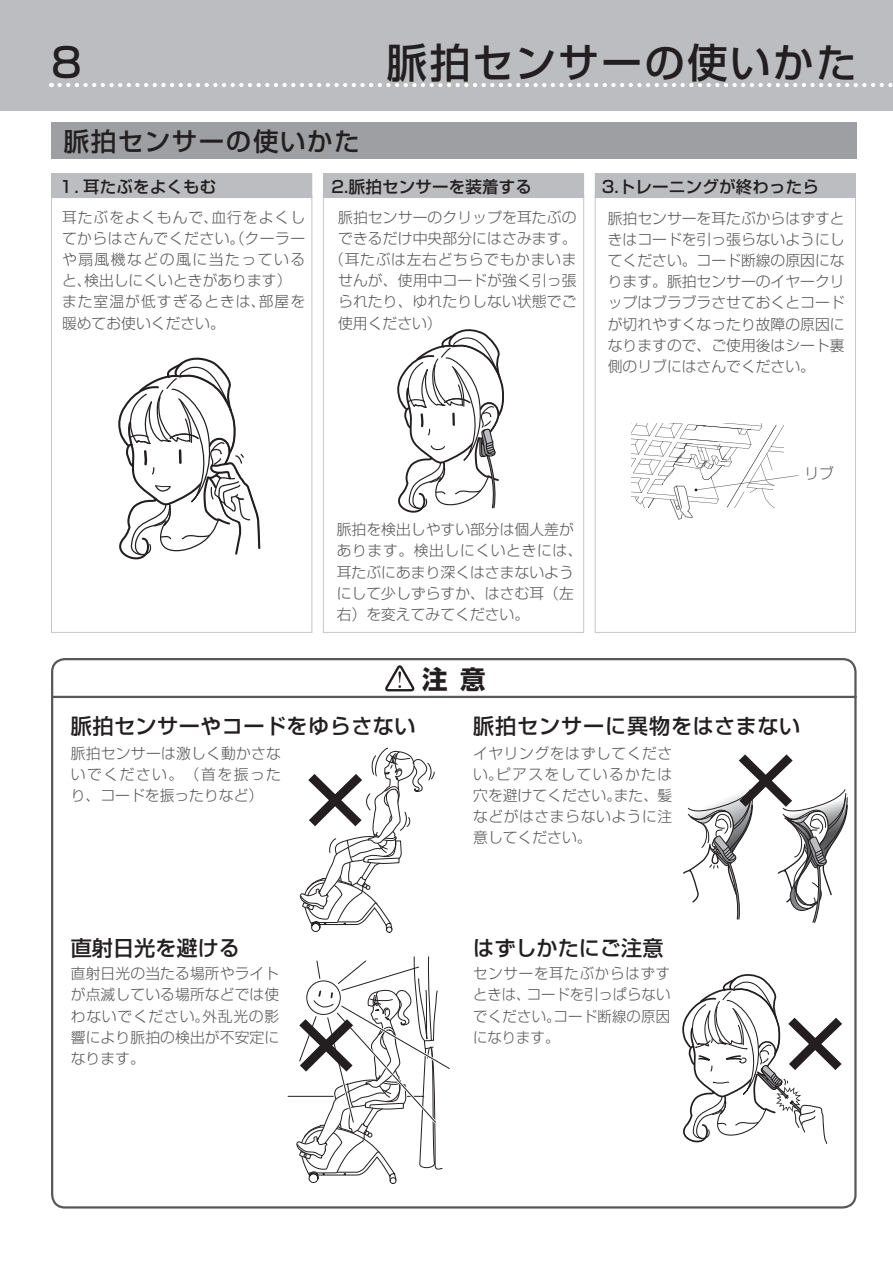
<style>
.page{position:relative;width:893px;height:1263px;background:#fff}
.page>*{position:absolute;margin:0;border:0;box-sizing:border-box;transform-origin:0 0}
.t1{font:500 40.5px "Shin Go Pro";letter-spacing:.06em;color:#231f20}
.t2{font:500 25.5px "Shin Go Pro";letter-spacing:.06em;color:#231f20}
.t3{font:700 25.5px "Shin Go Pro";color:#231f20}
.t4{font:500 21.15px "Shin Go Pro";color:#231f20}
.t5{font:500 21.15px "Shin Go Pro";letter-spacing:.02em;color:#231f20}
.t6{font:500 21.15px "Shin Go Pro";letter-spacing:.04em;color:#231f20}
.t7{font:500 16.5px "Shin Go Pro";letter-spacing:.01em;color:#231f20}
.t8{font:300 14.85px/21.1px "Shin Go Pro";letter-spacing:.005em;color:#57585a;text-align:justify}
.t9{font:300 14.85px/21.1px "Shin Go Pro";letter-spacing:.07em;color:#57585a}
.t10{font:300 14.85px "Shin Go Pro";letter-spacing:.045em;color:#57585a}
</style>
<div class="page">
<div style="left:0;top:0;width:893px;height:111px;background:#bcbdc0"></div>
<svg style="left:60px;top:83px;width:833px;height:4px"></svg>
<div style="left:51px;top:122px;width:806px;height:36px;background:#9d9fa2"></div>
<div style="left:386px;top:926px;width:6px;height:7px;border:1px solid #231f20;border-radius:50%"></div>
<div style="left:311px;top:923px;width:9px;height:9px;border:1px solid #231f20;border-radius:50%"></div>
<svg style="left:682px;top:695px;width:167px;height:228px"></svg>
<hr style="left:288px;top:1096px;width:45px;height:1px;background:#231f20">
<div style="left:308px;top:1173px;width:11px;height:10px;border:1px solid #231f20;border-radius:50%"></div>
<div style="left:390px;top:1177px;width:6px;height:7px;border:1px solid #231f20;border-radius:50%"></div>
<svg style="left:296px;top:956px;width:154px;height:226px"></svg>
<svg style="left:682px;top:974px;width:160px;height:170px"></svg>
<div style="left:51px;top:173px;width:261px;height:22px;background:#bcbdc0"></div>
<svg style="left:51px;top:195px;width:261px;height:438px"></svg>
<svg style="left:106px;top:353px;width:155px;height:216px"></svg>
<div style="left:595px;top:173px;width:261px;height:22px;background:#bcbdc0"></div>
<svg style="left:595px;top:195px;width:261px;height:438px"></svg>
<div style="left:323px;top:173px;width:261px;height:22px;background:#bcbdc0"></div>
<svg style="left:323px;top:195px;width:261px;height:438px"></svg>
<svg style="left:386px;top:325px;width:119px;height:196px"></svg>
<svg style="left:300px;top:748px;width:135px;height:183px"></svg>
<hr style="left:52px;top:696px;width:805px;height:2px;background:#57585a">
<svg style="left:385px;top:665px;width:29px;height:26px"></svg>
<svg style="left:631px;top:424px;width:168px;height:96px"></svg>
<h1 class="t1" style="left:51px;top:30px;width:32px">8</h1>
<h1 class="t1" style="left:387px;top:30px;width:471px">脈拍センサーの使いかた</h1>
<h2 class="t2" style="left:64px;top:120px;width:297px">脈拍センサーの使いかた</h2>
<p class="t7" style="left:58px;top:173px;width:160px">１. 耳たぶをよくもむ</p>
<p class="t7" style="left:332px;top:173px;width:202px">2.脈拍センサーを装着する</p>
<p class="t7" style="left:602px;top:173px;width:219px">3.トレーニングが終わったら</p>
<p class="t9" style="left:62px;top:205px;width:245px">耳たぶをよくもんで、血行をよくしてからはさんでください。（クーラーや扇風機などの風に当たっていると、検出しにくいときがあります）また室温が低すぎるときは、部屋を暖めてお使いください。</p>
<p class="t8" style="left:338px;top:205px;width:240px">脈拍センサーのクリップを耳たぶの</p>
<p class="t8" style="left:338px;top:226px;width:240px">できるだけ中央部分にはさみます。</p>
<p class="t10" style="left:329px;top:247px;width:249px">（耳たぶは左右どちらでもかまいま</p>
<p class="t8" style="left:338px;top:268px;width:240px">せんが、使用中コードが強く引っ張</p>
<p class="t8" style="left:338px;top:289px;width:240px">られたり、ゆれたりしない状態でご</p>
<p class="t8" style="left:338px;top:310px;width:105px">使用ください）</p>
<p class="t8" style="left:608px;top:206px;width:238px">脈拍センサーを耳たぶからはずすときはコードを引っ張らないようにしてください。コード断線の原因になります。脈拍センサーのイヤークリップはブラブラさせておくとコードが切れやすくなったり故障の原因になりますので、ご使用後はシート裏側のリブにはさんでください。</p>
<p class="t8" style="left:337px;top:517px;width:247px;text-align:left">脈拍を検出しやすい部分は個人差があります。検出しにくいときには、耳たぶにあまり深くはさまないようにして少しずらすか、はさむ耳（左右）を変えてみてください。</p>
<h2 class="t3" style="left:422px;top:659px;width:65px">注 意</h2>
<p class="t8" style="left:804px;top:461px;width:31px">リブ</p>
<h3 class="t5" style="left:71px;top:709px;width:346px">脈拍センサーやコードをゆらさない</h3>
<h3 class="t6" style="left:473px;top:709px;width:328px">脈拍センサーに異物をはさまない</h3>
<p class="t8" style="left:71px;top:741px;width:212px">脈拍センサーは激しく動かさないでください。（首を振ったり、コードを振ったりなど）</p>
<p class="t8" style="left:473px;top:741px;width:201px">イヤリングをはずしてください。ピアスをしているかたは穴を避けてください。また、髪などがはさまらないように注意してください。</p>
<h3 class="t4" style="left:71px;top:931px;width:171px">直射日光を避ける</h3>
<h3 class="t4" style="left:473px;top:931px;width:192px">はずしかたにご注意</h3>
<p class="t8" style="left:71px;top:961px;width:210px">直射日光の当たる場所やライトが点滅している場所などでは使わないでください。外乱光の影響により脈拍の検出が不安定になります。</p>
<p class="t8" style="left:473px;top:961px;width:199px">センサーを耳たぶからはずすときは、コードを引っぱらないでください。コード断線の原因になります。</p>
</div>
